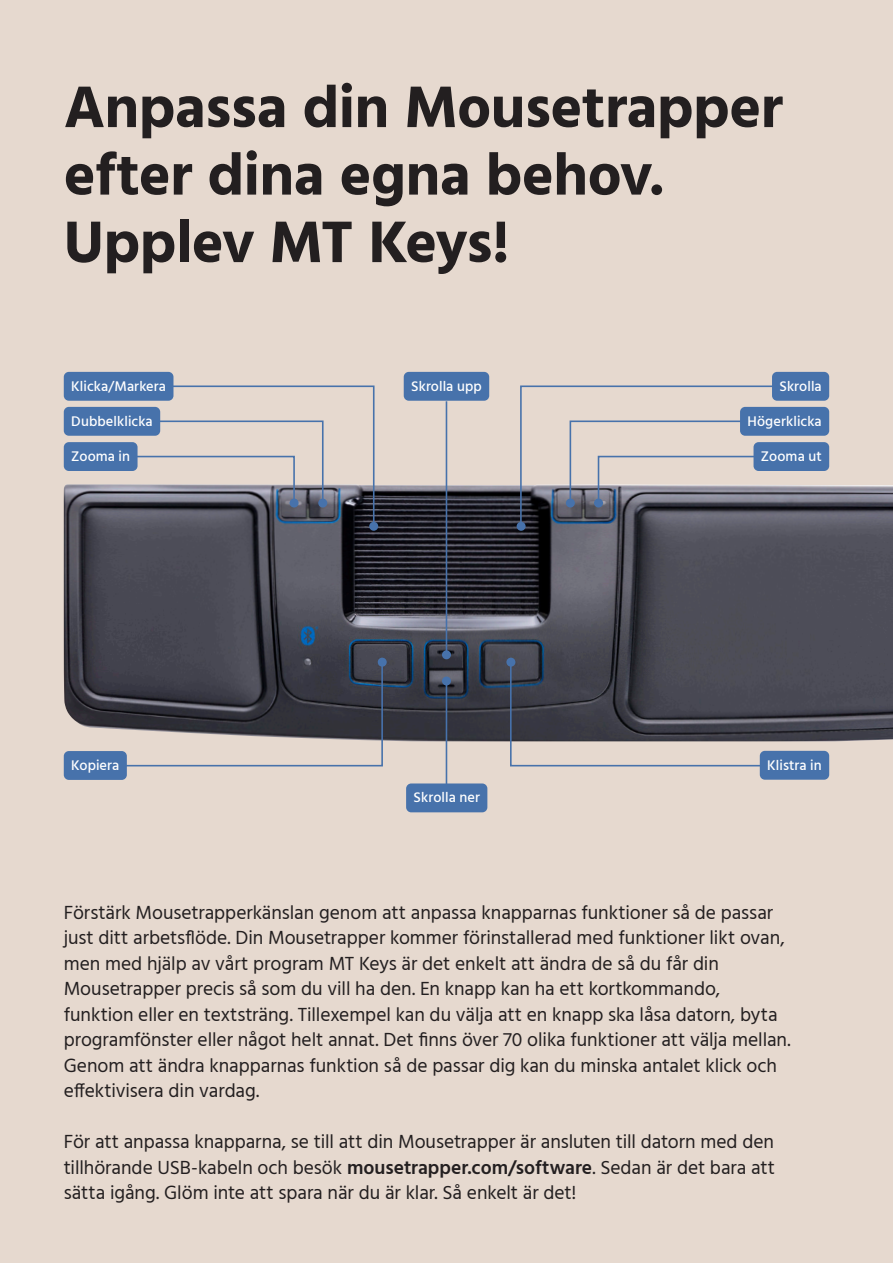
<style>
.page{position:relative;width:893px;height:1263px;background:#e6d9cf}
.page>*{position:absolute;margin:0;border:0;box-sizing:border-box;transform-origin:0 0}
.Rubbe{font:700 60px/67.5px "Hind";letter-spacing:-.01em;color:#231f20}
.Bröd{font:19.5px/25.5px "Hind";letter-spacing:-.005em;color:#231f20}
.t1{font:500 14.4px "Hind";letter-spacing:.005em;color:#fff}
.s1{font-weight:600}
</style>
<div class="page">
<img style="left:64px;top:484px;width:829px;height:257px">
<div style="left:404px;top:372px;width:85px;height:29px;background:#4772ab;border-radius:5px"></div>
<div style="left:64px;top:751px;width:63px;height:29px;background:#4772ab;border-radius:5px"></div>
<div style="left:760px;top:751px;width:69px;height:29px;background:#4772ab;border-radius:5px"></div>
<div style="left:64px;top:442px;width:74px;height:29px;background:#4772ab;border-radius:5px"></div>
<div style="left:753px;top:442px;width:76px;height:29px;background:#4772ab;border-radius:5px"></div>
<div style="left:64px;top:372px;width:109px;height:29px;background:#4772ab;border-radius:5px"></div>
<div style="left:64px;top:407px;width:96px;height:29px;background:#4772ab;border-radius:5px"></div>
<div style="left:740px;top:407px;width:89px;height:29px;background:#4772ab;border-radius:5px"></div>
<div style="left:772px;top:372px;width:57px;height:29px;background:#4772ab;border-radius:5px"></div>
<div style="left:406px;top:783px;width:81px;height:29px;background:#4772ab;border-radius:5px"></div>
<svg style="left:122px;top:660px;width:262px;height:107px"></svg>
<hr style="left:446px;top:681px;width:1px;height:103px;background:#4772ab">
<hr style="left:446px;top:401px;width:1px;height:254px;background:#4772ab">
<svg style="left:133px;top:385px;width:242px;height:143px"></svg>
<svg style="left:509px;top:660px;width:256px;height:107px"></svg>
<div style="left:442px;top:650px;width:9px;height:9px;background:#4772ab;border-radius:50%"></div>
<div style="left:442px;top:676px;width:9px;height:9px;background:#4772ab;border-radius:50%"></div>
<div style="left:378px;top:658px;width:9px;height:9px;background:#4772ab;border-radius:50%"></div>
<div style="left:517px;top:522px;width:9px;height:9px;background:#4772ab;border-radius:50%"></div>
<div style="left:369px;top:522px;width:9px;height:9px;background:#4772ab;border-radius:50%"></div>
<div style="left:318px;top:498px;width:9px;height:9px;background:#4772ab;border-radius:50%"></div>
<div style="left:290px;top:498px;width:9px;height:9px;background:#4772ab;border-radius:50%"></div>
<div style="left:506px;top:658px;width:9px;height:9px;background:#4772ab;border-radius:50%"></div>
<svg style="left:519px;top:385px;width:258px;height:143px"></svg>
<p class="Rubbe" style="left:64px;top:73px;width:721px">Anpassa din Mousetrapper efter dina egna behov.</p>
<p class="Rubbe" style="left:64px;top:208px;width:447px">Upplev MT Keys!</p>
<p class="t1" style="left:71px;top:376px;width:96px">Klicka/Markera</p>
<p class="t1" style="left:71px;top:411px;width:83px">Dubbelklicka</p>
<p class="t1" style="left:747px;top:412px;width:76px">Högerklicka</p>
<p class="t1" style="left:411px;top:376px;width:72px">Skrolla upp</p>
<p class="t1" style="left:779px;top:376px;width:44px">Skrolla</p>
<p class="t1" style="left:71px;top:446px;width:60px">Zooma in</p>
<p class="t1" style="left:761px;top:446px;width:62px">Zooma ut</p>
<p class="t1" style="left:71px;top:755px;width:50px">Kopiera</p>
<p class="t1" style="left:767px;top:755px;width:56px">Klistra in</p>
<p class="t1" style="left:414px;top:788px;width:68px">Skrolla ner</p>
<p class="Bröd" style="left:64px;top:900px;width:728px">Förstärk Mousetrapperkänslan genom att anpassa knapparnas funktioner så de passar just ditt arbetsflöde. Din Mousetrapper kommer förinstallerad med funktioner likt ovan, men med hjälp av vårt program MT Keys är det enkelt att ändra de så du får din Mousetrapper precis så som du vill ha den. En knapp kan ha ett kortkommando, funktion eller en textsträng. Tillexempel kan du välja att en knapp ska låsa datorn, byta programfönster eller något helt annat. Det finns över 70 olika funktioner att välja mellan.<br>Genom att ändra knapparnas funktion så de passar dig kan du minska antalet klick och effektivisera din vardag.</p>
<p class="Bröd" style="left:64px;top:1130px;width:713px;text-align:justify">För att anpassa knapparna, se till att din Mousetrapper är ansluten till datorn med den tillhörande USB-kabeln och besök <span class="s1">mousetrapper.com/software</span>. Sedan är det bara att sätta igång. Glöm inte att spara när du är klar. Så enkelt är det!</p>
</div>
